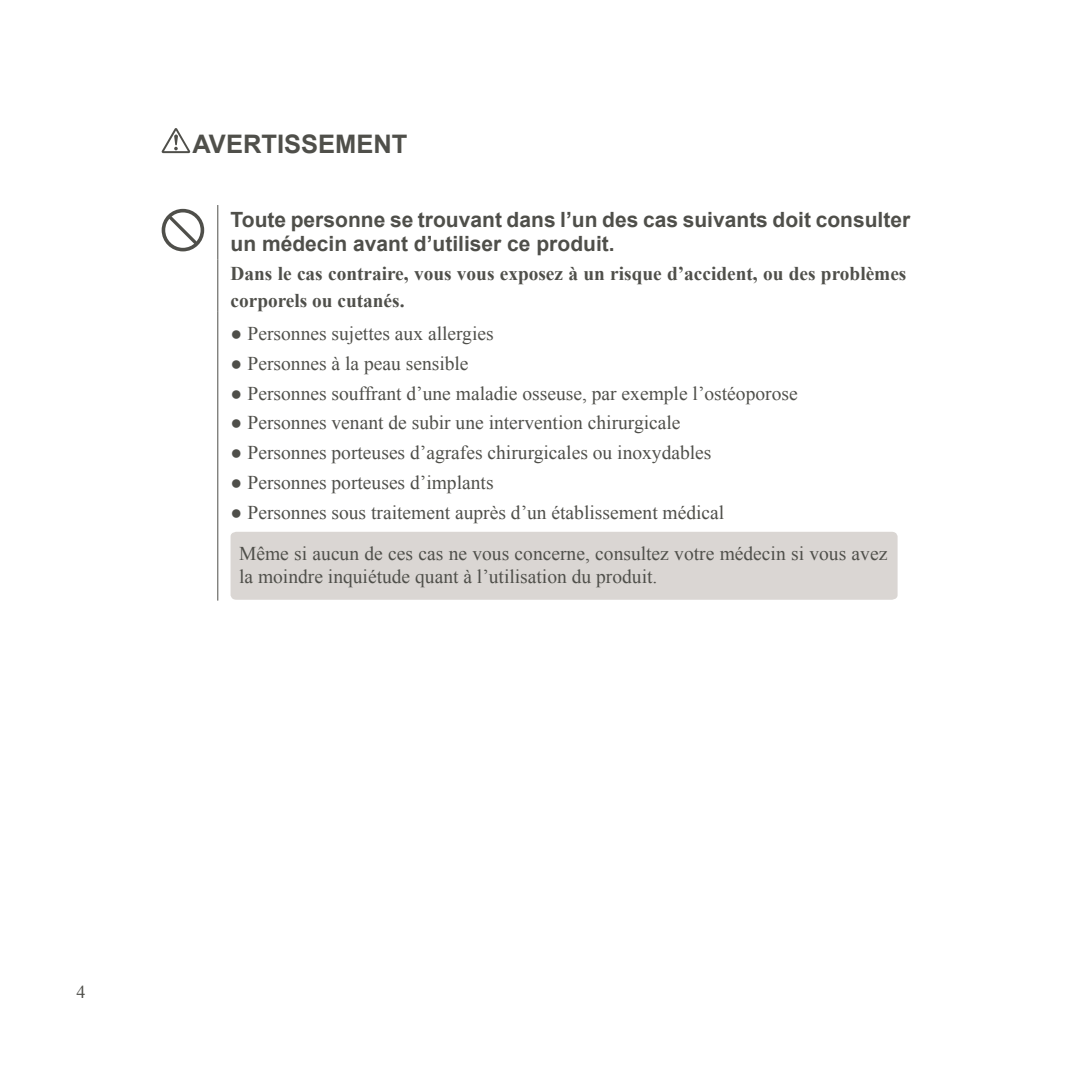
<style>
.page{position:relative;width:1072px;height:1072px;background:#fff}
.page>*{position:absolute;margin:0;border:0;box-sizing:border-box;transform-origin:0 0}
.t1{font:700 25.5px "Arial";color:#4f4f4a}
.t2{font:700 21px/24px "Arial";color:#4f4f4a}
.t3{font:19.5px/40.8px "Times New Roman";color:#4f4f4a}
.t4{font:700 19.5px/27px "Times New Roman";color:#4f4f4a}
.t5{font:18px "Times New Roman";color:#4f4f4a}
</style>
<div class="page">
<svg style="left:162px;top:128px;width:28px;height:25px"></svg>
<hr style="left:217px;top:205px;width:1px;height:54px;background:#4f4f4a">
<hr style="left:217px;top:259px;width:1px;height:52px;background:#4f4f4a">
<hr style="left:217px;top:311px;width:1px;height:289px;background:#4f4f4a">
<svg style="left:162px;top:209px;width:42px;height:42px"></svg>
<div style="left:230px;top:532px;width:667px;height:67px;background:#dad6d3;border-radius:5px"></div>
<h1 class="t1" style="left:192px;top:127px;width:216px">AVERTISSEMENT</h1>
<p class="t2" style="left:230px;top:208px;width:681px">Toute personne se trouvant dans l’un des cas suivants doit consulter un médecin avant d’utiliser ce produit.</p>
<p class="t4" style="left:230px;top:259px;width:677px">Dans le cas contraire, vous vous exposez à un risque d’accident, ou des problèmes corporels ou cutanés.</p>
<p class="t3" style="left:230px;top:313px;width:265px">● Personnes sujettes aux allergies</p>
<p class="t3" style="left:230px;top:343px;width:239px">● Personnes à la peau sensible</p>
<p class="t3" style="left:230px;top:372px;width:568px">● Personnes souffrant d’une maladie osseuse, par exemple l’ostéoporose</p>
<p class="t3" style="left:230px;top:402px;width:451px">● Personnes venant de subir une intervention chirurgicale</p>
<p class="t3" style="left:230px;top:432px;width:482px">● Personnes porteuses d’agrafes chirurgicales ou inoxydables</p>
<p class="t3" style="left:230px;top:462px;width:264px">● Personnes porteuses d’implants</p>
<p class="t3" style="left:239px;top:491px;width:649px;text-indent:-9px">● Personnes sous traitement auprès d’un établissement médical<br>Même si aucun de ces cas ne vous concerne, consultez votre médecin si vous avez</p>
<p class="t3" style="left:239px;top:555px;width:420px">la moindre inquiétude quant à l’utilisation du produit.</p>
<p class="t5" style="left:77px;top:979px;width:10px">4</p>
</div>
